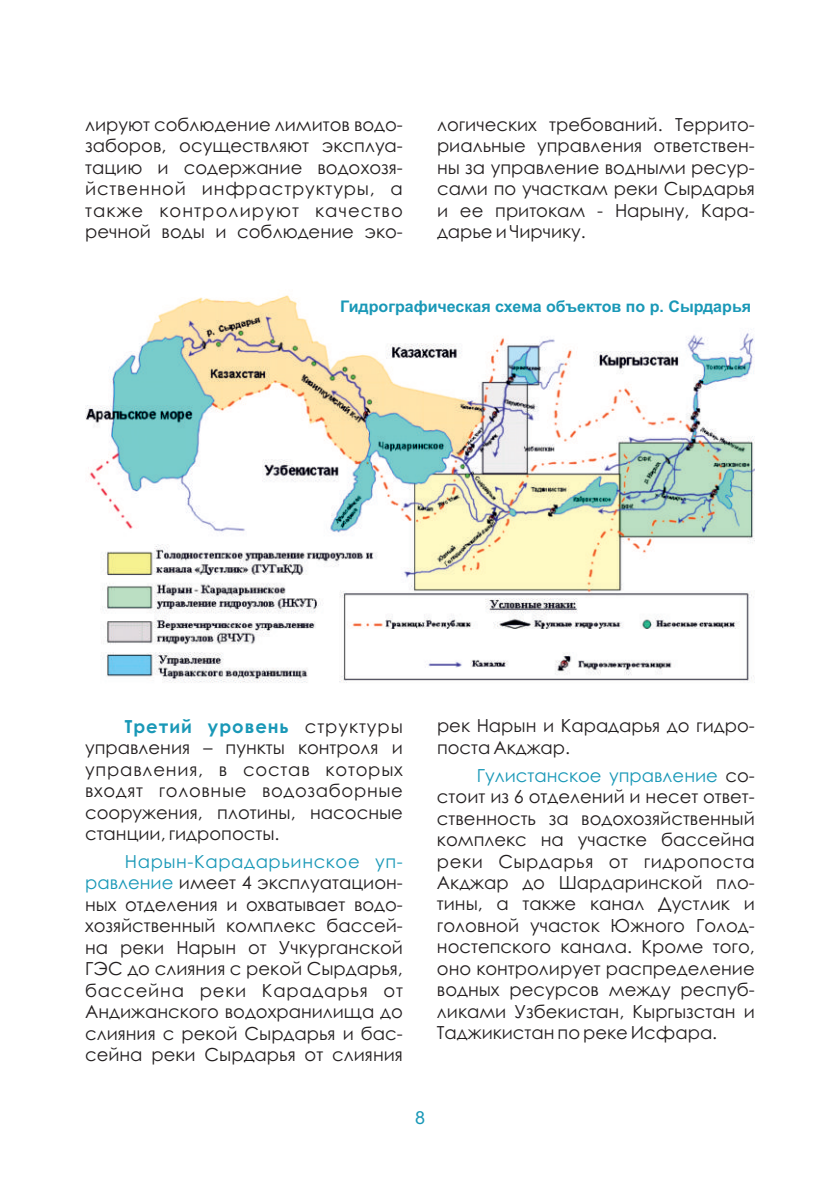
<style>
.page{position:relative;width:840px;height:1191px;background:#fff}
.page>*{position:absolute;margin:0;border:0;box-sizing:border-box;transform-origin:0 0}
.t1{font:18px/21.4px "Century Gothic";color:#231f20;text-align:justify}
.t2{font:18px/21.4px "Century Gothic";color:#1998b7;text-align:right}
.t3{font:18px/21.4px "Century Gothic";letter-spacing:.035em;color:#231f20}
.t4{font:18px "Century Gothic";letter-spacing:.045em;color:#231f20}
.t5{font:18px "Century Gothic";letter-spacing:.06em;color:#231f20}
.t6{font:700 18px "Century Gothic";letter-spacing:.055em;color:#1998b7}
.t7{font:18px "Century Gothic";letter-spacing:.055em;color:#231f20}
.t8{font:18px "Arial";color:#1998b7}
.t9{font:700 16px "Arial";color:#1998b7}
.s1{color:#231f20}
</style>
<div class="page">
<img style="left:85px;top:295px;width:669px;height:388px">
<p class="t1" style="left:85px;top:115px;width:319px">лируют соблюдение лимитов водо-</p>
<p class="t1" style="left:437px;top:115px;width:319px">логических требований. Террито-</p>
<p class="t1" style="left:85px;top:137px;width:319px">заборов, осуществляют эксплуа-</p>
<p class="t1" style="left:437px;top:137px;width:319px">риальные управления ответствен-</p>
<p class="t1" style="left:85px;top:158px;width:319px">тацию и содержание водохозя-</p>
<p class="t1" style="left:437px;top:158px;width:319px">ны за управление водными ресур-</p>
<p class="t4" style="left:85px;top:182px;width:319px">йственной инфраструктуры, а</p>
<p class="t1" style="left:437px;top:180px;width:319px">сами по участкам реки Сырдарья</p>
<p class="t5" style="left:85px;top:203px;width:319px">также контролируют качество</p>
<p class="t1" style="left:437px;top:201px;width:319px">и ее притокам - Нарыну, Кара-</p>
<p class="t1" style="left:85px;top:223px;width:319px">речной воды и соблюдение эко-</p>
<p class="t1" style="left:437px;top:223px;width:150px">дарье и Чирчику.</p>
<p class="t9" style="left:340px;top:300px;width:412px">Гидрографическая схема объектов по р. Сырдарья</p>
<p class="t6" style="left:125px;top:719px;width:165px">Третий уровень</p>
<p class="t7" style="left:304px;top:719px;width:100px">структуры</p>
<p class="t1" style="left:437px;top:717px;width:319px">рек Нарын и Карадарья до гидро-</p>
<p class="t1" style="left:85px;top:738px;width:319px">управления – пункты контроля и</p>
<p class="t1" style="left:437px;top:738px;width:135px">поста Акджар.</p>
<p class="t3" style="left:85px;top:760px;width:319px">управления, в состав которых входят головные водозаборные</p>
<p class="t2" style="left:476px;top:766px;width:279px">Гулистанское управление <span class="s1">со-</span></p>
<p class="t1" style="left:437px;top:787px;width:319px">стоит из 6 отделений и несет ответ-</p>
<p class="t1" style="left:85px;top:803px;width:319px">сооружения, плотины, насосные</p>
<p class="t1" style="left:437px;top:809px;width:319px">ственность за водохозяйственный</p>
<p class="t1" style="left:85px;top:824px;width:196px">станции, гидропосты.</p>
<p class="t1" style="left:436px;top:830px;width:319px">комплекс на участке бассейна реки Сырдарья от гидропоста Акджар до Шардаринской пло-</p>
<p class="t1" style="left:85px;top:895px;width:319px">ных отделения и охватывает водо-</p>
<p class="t1" style="left:436px;top:895px;width:319px">тины, а также канал Дустлик и</p>
<p class="t1" style="left:85px;top:916px;width:319px">хозяйственный комплекс бассей-</p>
<p class="t1" style="left:436px;top:916px;width:319px">головной участок Южного Голод-</p>
<p class="t1" style="left:85px;top:938px;width:319px">на реки Нарын от Учкурганской</p>
<p class="t1" style="left:436px;top:937px;width:319px">ностепского канала. Кроме того,</p>
<p class="t1" style="left:85px;top:959px;width:319px">ГЭС до слияния с рекой Сырдарья,</p>
<p class="t1" style="left:436px;top:959px;width:319px">оно контролирует распределение</p>
<p class="t4" style="left:85px;top:983px;width:319px">бассейна реки Карадарья от</p>
<p class="t1" style="left:436px;top:980px;width:319px">водных ресурсов между респуб-</p>
<p class="t1" style="left:85px;top:1002px;width:319px">Андижанского водохранилища до</p>
<p class="t1" style="left:436px;top:1002px;width:319px">ликами Узбекистан, Кыргызстан и</p>
<p class="t1" style="left:85px;top:1024px;width:319px">слияния с рекой Сырдарья и бас-</p>
<p class="t1" style="left:436px;top:1023px;width:282px">Таджикистан по реке Исфара.</p>
<p class="t1" style="left:85px;top:1045px;width:319px">сейна реки Сырдарья от слияния</p>
<p class="t2" style="left:85px;top:852px;width:319px">Нарын-Карадарьинское уп&shy;равление <span class="s1">имеет 4 эксплуатацион-</span></p>
<p class="t8" style="left:415px;top:1110px;width:12px">8</p>
</div>
